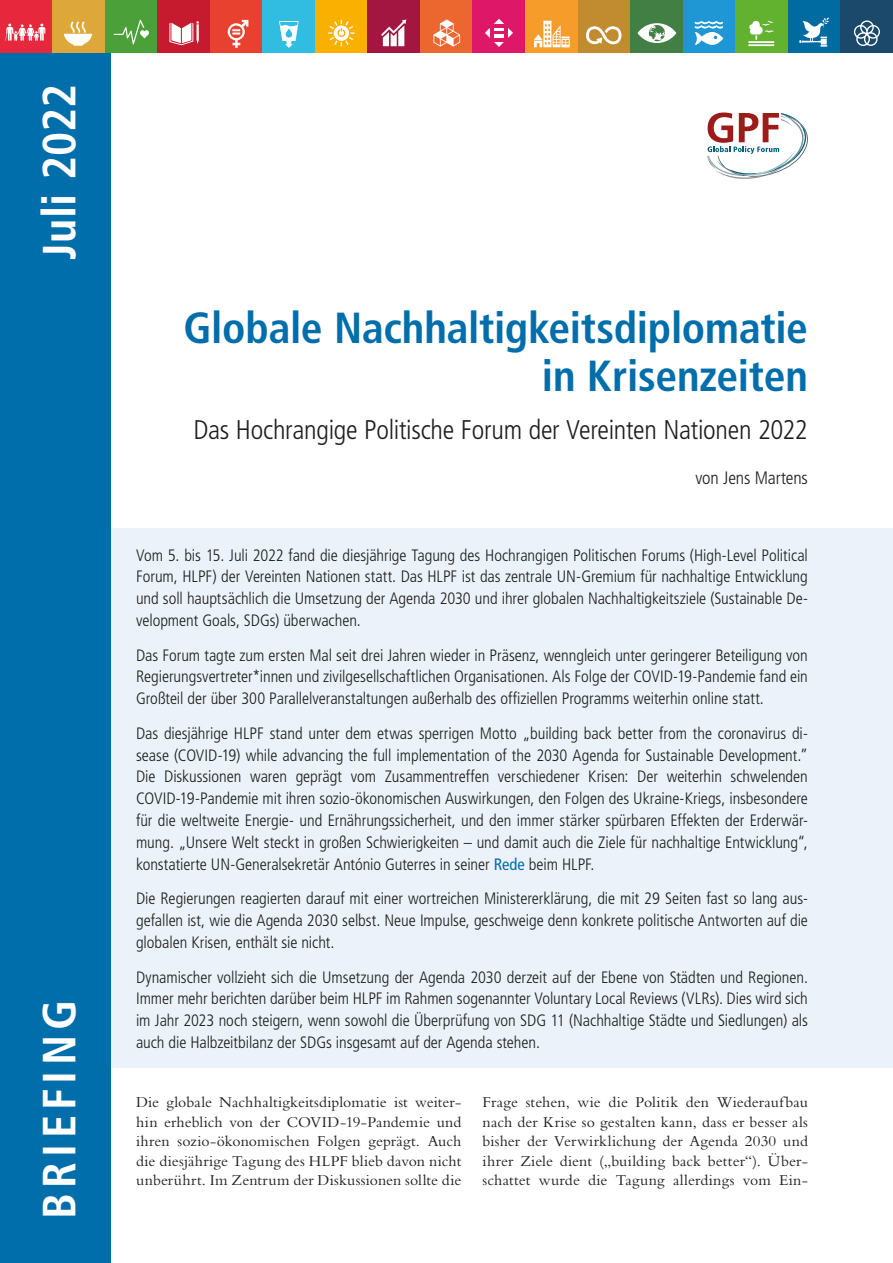
<style>
.page{position:relative;width:893px;height:1263px;background:#fff}
.page>*{position:absolute;margin:0;border:0;box-sizing:border-box;transform-origin:0 0}
.Text{font:700 condensed 46.5px "Frutiger LT Std";letter-spacing:.005em;color:#fff}
.Text-2{font:700 condensed 46.5px "Frutiger LT Std";letter-spacing:.105em;color:#fff}
.titel{font:700 condensed 43.5px "Frutiger LT Std";letter-spacing:-.005em;color:#006eab}
.Text_kleiner{font:300 condensed 27px "Frutiger LT Std";letter-spacing:-.01em;color:#1d1d1b}
.Text_kleiner-2{font:300 condensed 18px "Frutiger LT Std";letter-spacing:-.01em;color:#1d1d1b}
.Vorwort{font:300 condensed 16.5px/21.8px "Frutiger LT Std";letter-spacing:-.005em;color:#1d1d1b;text-align:justify}
.Text-3{font:15.75px/19.5px "Bembo Std";letter-spacing:.01em;color:#1d1d1b;text-align:justify}
.s1{font-weight:400;color:#006eab}
</style>
<div class="page">
<div style="left:0;top:528px;width:893px;height:540px;background:#ebf2f9"></div>
<svg style="left:707px;top:113px;width:101px;height:66px"></svg>
<div style="left:0;top:0;width:111px;height:1263px;background:#006eab"></div>
<div style="left:0;top:0;width:53px;height:53px;background:#e6273c"></div>
<svg style="left:5px;top:24px;width:40px;height:17px"></svg>
<div style="left:53px;top:0;width:52px;height:53px;background:#dda73a"></div>
<svg style="left:64px;top:21px;width:28px;height:25px"></svg>
<div style="left:105px;top:0;width:53px;height:53px;background:#4ca039"></div>
<svg style="left:113px;top:19px;width:36px;height:25px"></svg>
<div style="left:158px;top:0;width:52px;height:53px;background:#c61a2e"></div>
<svg style="left:169px;top:21px;width:30px;height:24px"></svg>
<div style="left:210px;top:0;width:53px;height:53px;background:#e8412f"></div>
<svg style="left:228px;top:20px;width:20px;height:28px"></svg>
<div style="left:263px;top:0;width:52px;height:53px;background:#31bce1"></div>
<svg style="left:279px;top:21px;width:20px;height:27px"></svg>
<div style="left:315px;top:0;width:53px;height:53px;background:#f9b000"></div>
<svg style="left:328px;top:19px;width:27px;height:27px"></svg>
<div style="left:368px;top:0;width:52px;height:53px;background:#a41642"></div>
<svg style="left:381px;top:19px;width:25px;height:27px"></svg>
<div style="left:420px;top:0;width:53px;height:53px;background:#ec672f"></div>
<svg style="left:433px;top:19px;width:27px;height:27px"></svg>
<div style="left:473px;top:0;width:52px;height:53px;background:#df1768"></div>
<svg style="left:485px;top:19px;width:28px;height:28px"></svg>
<hr style="left:487px;top:24px;width:24px;height:4px;background:#df1768">
<hr style="left:487px;top:38px;width:24px;height:4px;background:#df1768">
<hr style="left:492px;top:31px;width:14px;height:3px;background:#df1768">
<hr style="left:490px;top:20px;width:4px;height:24px;background:#df1768">
<hr style="left:504px;top:20px;width:4px;height:24px;background:#df1768">
<div style="left:525px;top:0;width:53px;height:53px;background:#f59c2b"></div>
<svg style="left:534px;top:21px;width:36px;height:26px"></svg>
<div style="left:578px;top:0;width:52px;height:53px;background:#c08c2f"></div>
<svg style="left:586px;top:26px;width:35px;height:18px"></svg>
<div style="left:630px;top:0;width:53px;height:53px;background:#417f45"></div>
<svg style="left:637px;top:23px;width:39px;height:20px"></svg>
<div style="left:683px;top:0;width:52px;height:53px;background:#1f97d4"></div>
<svg style="left:695px;top:21px;width:28px;height:24px"></svg>
<div style="left:735px;top:0;width:53px;height:53px;background:#62b22f"></div>
<hr style="left:748px;top:41px;width:26px;height:2px;background:#fff">
<hr style="left:748px;top:44px;width:26px;height:2px;background:#fff">
<svg style="left:749px;top:21px;width:25px;height:19px"></svg>
<div style="left:788px;top:0;width:52px;height:53px;background:#006ba1"></div>
<svg style="left:799px;top:17px;width:30px;height:30px"></svg>
<div style="left:840px;top:0;width:53px;height:53px;background:#1a496b"></div>
<svg style="left:853px;top:20px;width:27px;height:26px"></svg>
<p class="Text" style="left:32px;top:260px;width:178px;rotate:-90deg">Juli 2022</p>
<p class="Text-2" style="left:32px;top:1219px;width:221px;rotate:-90deg">BRIEFING</p>
<p class="titel" style="left:183px;top:302px;width:626px">Globale Nachhaltigkeitsdiplomatie</p>
<p class="titel" style="left:542px;top:350px;width:267px">in Krisenzeiten</p>
<p class="Text_kleiner" style="left:193px;top:414px;width:616px">Das Hochrangige Politische Forum der Vereinten Nationen 2022</p>
<p class="Text_kleiner-2" style="left:695px;top:467px;width:114px">von Jens Martens</p>
<p class="Vorwort" style="left:136px;top:544px;width:673px">Vom 5. bis 15. Juli 2022 fand die diesjährige Tagung des Hochrangigen Politischen Forums (High-Level Political Forum, HLPF) der Vereinten Nationen statt. Das HLPF ist das zentrale UN-Gremium für nachhaltige Entwicklung und soll hauptsächlich die Umsetzung der Agenda 2030 und ihrer globalen Nachhaltigkeitsziele (Sustainable De&shy;velopment Goals, SDGs) überwachen.</p>
<p class="Vorwort" style="left:136px;top:644px;width:673px">Das Forum tagte zum ersten Mal seit drei Jahren wieder in Präsenz, wenngleich unter geringerer Beteiligung von Regierungsvertreter*innen und zivilgesellschaftlichen Organisationen. Als Folge der COVID-19-Pandemie fand ein Großteil der über 300 Parallelveranstaltungen außerhalb des offiziellen Programms weiterhin online statt.</p>
<p class="Vorwort" style="left:136px;top:722px;width:673px">Das diesjährige HLPF stand unter dem etwas sperrigen Motto „building back better from the coronavirus di&shy;sease (COVID-19) while advancing the full implementation of the 2030 Agenda for Sustainable Development.” Die Diskussionen waren geprägt vom Zusammentreffen verschiedener Krisen: Der weiterhin schwelenden COVID-19-Pandemie mit ihren sozio-ökonomischen Auswirkungen, den Folgen des Ukraine-Kriegs, insbesondere für die weltweite Energie- und Ernährungssicherheit, und den immer stärker spürbaren Effekten der Erderwär&shy;mung. „Unsere Welt steckt in großen Schwierigkeiten – und damit auch die Ziele für nachhaltige Entwicklung“, konstatierte UN-Generalsekretär António Guterres in seiner <span class="s1">Rede</span> beim HLPF.</p>
<p class="Vorwort" style="left:136px;top:888px;width:673px">Die Regierungen reagierten darauf mit einer wortreichen Ministererklärung, die mit 29 Seiten fast so lang aus&shy;gefallen ist, wie die Agenda 2030 selbst. Neue Impulse, geschweige denn konkrete politische Antworten auf die globalen Krisen, enthält sie nicht.</p>
<p class="Vorwort" style="left:136px;top:966px;width:673px">Dynamischer vollzieht sich die Umsetzung der Agenda 2030 derzeit auf der Ebene von Städten und Regionen.<br>Immer mehr berichten darüber beim HLPF im Rahmen sogenannter Voluntary Local Reviews (VLRs). Dies wird sich im Jahr 2023 noch steigern, wenn sowohl die Überprüfung von SDG 11 (Nachhaltige Städte und Siedlungen) als auch die Halbzeitbilanz der SDGs insgesamt auf der Agenda stehen.</p>
<p class="Text-3" style="left:136px;top:1092px;width:327px">Die globale Nachhaltigkeitsdiplomatie ist weiter&shy;hin erheblich von der COVID-19-Pandemie und ihren sozio-ökonomischen Folgen geprägt. Auch die diesjährige Tagung des HLPF blieb davon nicht unberührt. Im Zentrum der Diskussionen sollte die</p>
<p class="Text-3" style="left:483px;top:1092px;width:327px">Frage stehen, wie die Politik den Wiederaufbau nach der Krise so gestalten kann, dass er besser als bisher der Verwirklichung der Agenda 2030 und ihrer Ziele dient („building back better“). Über&shy;schattet wurde die Tagung allerdings vom Ein-</p>
</div>
